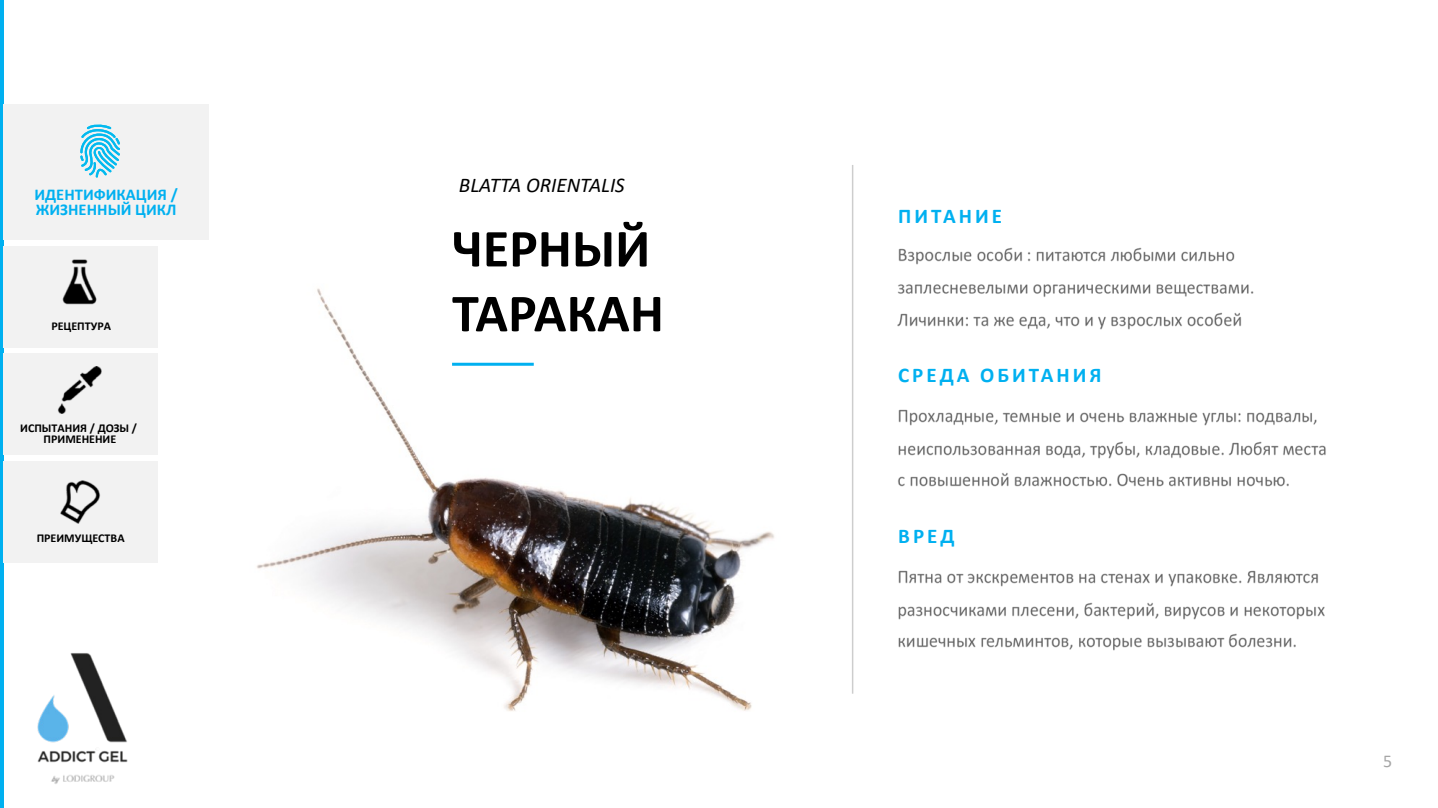
<style>
.page{position:relative;width:1438px;height:808px;background:#fff}
.page>*{position:absolute;margin:0;border:0;box-sizing:border-box;transform-origin:0 0}
.t1{font:700 54px/64.8px "Calibri";color:#000}
.t2{font:700 21px "Calibri";letter-spacing:.145em;color:#00b0f0}
.t3{font:italic 21px "Calibri";color:#000}
.t4{font:18px "Calibri";color:#a6a6a6}
.t5{font:700 16.5px/15.1px "Calibri";color:#00b0f0}
.t6{font:700 12px/10.5px "Calibri";color:#000;text-align:center}
</style>
<div class="page">
<img style="left:37px;top:653px;width:91px;height:131px">
<img style="left:257px;top:288px;width:517px;height:423px">
<img style="left:898px;top:247px;width:118px;height:18px">
<img style="left:1016px;top:247px;width:219px;height:15px">
<img style="left:897px;top:284px;width:357px;height:13px">
<img style="left:897px;top:312px;width:345px;height:18px">
<img style="left:898px;top:409px;width:419px;height:17px">
<img style="left:898px;top:441px;width:428px;height:18px">
<img style="left:898px;top:473px;width:391px;height:14px">
<img style="left:898px;top:570px;width:420px;height:17px">
<img style="left:898px;top:602px;width:427px;height:18px">
<img style="left:898px;top:633px;width:398px;height:18px">
<hr style="left:0;top:0;width:3px;height:808px;background:#00b0f0">
<hr style="left:452px;top:363px;width:81px;height:3px;background:#00b0f0">
<hr style="left:851px;top:165px;width:2px;height:529px;background:#000;opacity:.2">
<div style="left:3px;top:461px;width:154px;height:102px;background:#f2f2f2"></div>
<div style="left:3px;top:353px;width:154px;height:102px;background:#f2f2f2"></div>
<div style="left:3px;top:246px;width:154px;height:101px;background:#f2f2f2"></div>
<div style="left:3px;top:104px;width:206px;height:136px;background:#f2f2f2"></div>
<img style="left:62px;top:259px;width:35px;height:46px">
<img style="left:58px;top:366px;width:44px;height:47px">
<img style="left:60px;top:481px;width:40px;height:43px">
<svg style="left:80px;top:125px;width:40px;height:53px"></svg>
<h3 class="t5" style="left:35px;top:187px;width:145px">ИДЕНТИФИКАЦИЯ /<br>ЖИЗНЕННЫЙ ЦИКЛ</h3>
<p class="t6" style="left:51px;top:320px;width:61px">РЕЦЕПТУРА</p>
<p class="t6" style="left:20px;top:423px;width:118px">ИСПЫТАНИЯ / ДОЗЫ /<br>ПРИМЕНЕНИЕ</p>
<p class="t6" style="left:37px;top:532px;width:89px">ПРЕИМУЩЕСТВА</p>
<h2 class="t3" style="left:459px;top:170px;width:167px">BLATTA ORIENTALIS</h2>
<h1 class="t1" style="left:452px;top:215px;width:213px">ЧЕРНЫЙ<br>ТАРАКАН</h1>
<h2 class="t2" style="left:898px;top:201px;width:105px">ПИТАНИЕ</h2>
<h2 class="t2" style="left:898px;top:360px;width:205px">СРЕДА ОБИТАНИЯ</h2>
<h2 class="t2" style="left:898px;top:521px;width:58px">ВРЕД</h2>
<h3 class="t4" style="left:1382px;top:748px;width:11px">5</h3>
</div>
